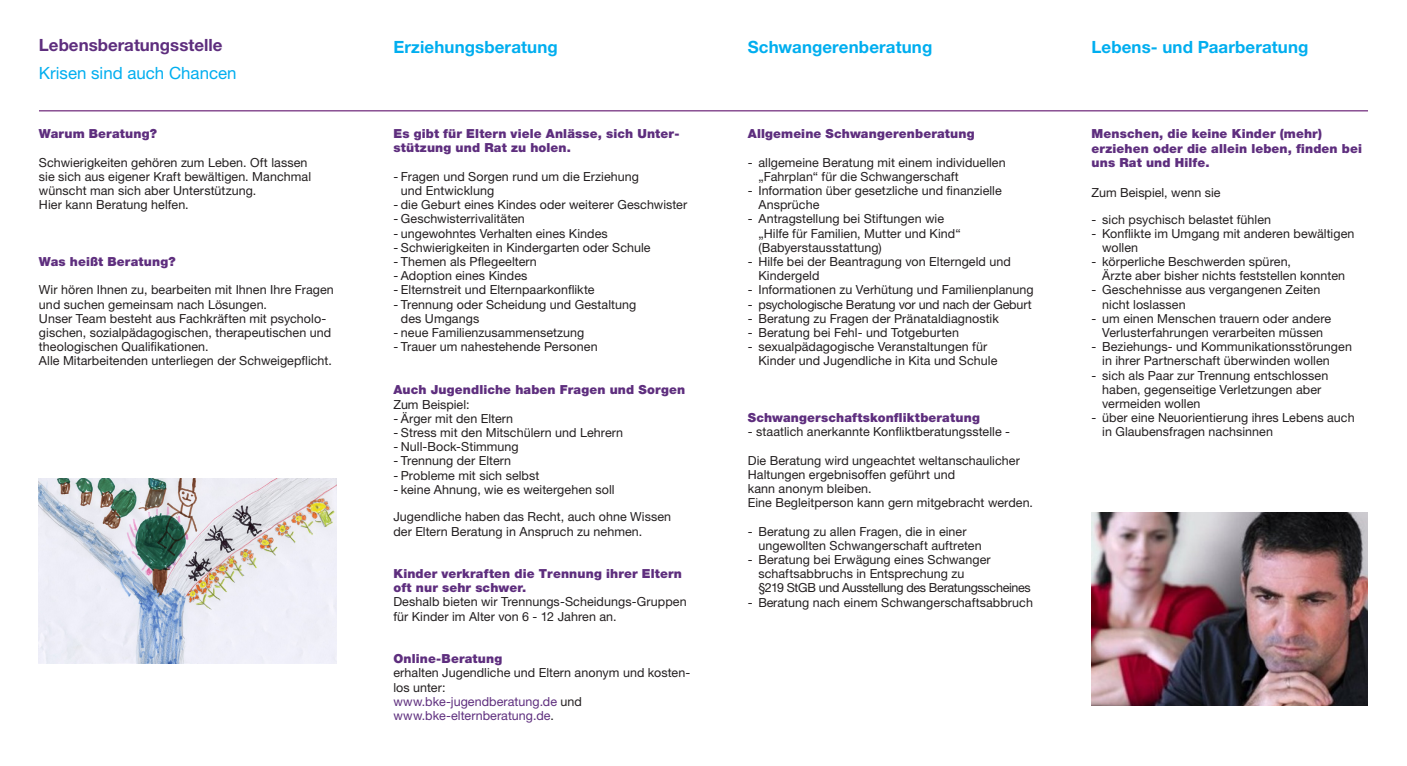
<style>
.page{position:relative;width:1407px;height:766px;background:#fff}
.page>*{position:absolute;margin:0;border:0;box-sizing:border-box;transform-origin:0 0}
.t1{font:700 16.88px "Helvetica Neue LT Std";letter-spacing:.005em;color:#00aeef}
.t2{font:700 16.88px "Helvetica Neue LT Std";color:#5e2e7e}
.t3{font:16.88px "Helvetica Neue LT Std";color:#00aeef}
.t4{font:12.5px/14.1px "Helvetica Neue LT Std";letter-spacing:.005em;color:#231f20}
.t5{font:900 12.5px/14.1px "Helvetica Neue LT Std";letter-spacing:.01em;color:#5e2e7e}
.t6{font:12.5px "Helvetica Neue LT Std";letter-spacing:-.015em;color:#231f20}
.s1{color:#5e2e7e}
</style>
<div class="page">
<img style="left:39px;top:478px;width:298px;height:185px">
<img style="left:1091px;top:512px;width:276px;height:193px">
<hr style="left:39px;top:110px;width:1329px;height:1px;background:#712c7d">
<h1 class="t2" style="left:39px;top:35px;width:185px">Lebensberatungsstelle</h1>
<h1 class="t3" style="left:39px;top:63px;width:199px">Krisen sind auch Chancen</h1>
<p class="t5" style="left:39px;top:127px;width:119px">Warum Beratung?</p>
<p class="t4" style="left:39px;top:155px;width:274px">Schwierigkeiten gehören zum Leben. Oft lassen sie sich aus eigener Kraft bewältigen. Manchmal wünscht man sich aber Unterstützung.<br>Hier kann Beratung helfen.</p>
<p class="t5" style="left:39px;top:254px;width:138px">Was heißt Beratung?</p>
<p class="t4" style="left:39px;top:282px;width:296px">Wir hören Ihnen zu, bearbeiten mit Ihnen Ihre Fragen und suchen gemeinsam nach Lösungen.<br>Unser Team besteht aus Fachkräften mit psycholo&shy;gischen, sozialpädagogischen, therapeutischen und theologischen Qualifikationen.<br>Alle Mitarbeitenden unterliegen der Schweigepflicht.</p>
<h1 class="t1" style="left:393px;top:37px;width:166px">Erziehungsberatung</h1>
<h1 class="t1" style="left:748px;top:37px;width:186px">Schwangerenberatung</h1>
<h1 class="t1" style="left:1091px;top:37px;width:218px">Lebens- und Paarberatung</h1>
<p class="t5" style="left:393px;top:127px;width:287px">Es gibt für Eltern viele Anlässe, sich Unter&shy;stützung und Rat zu holen.</p>
<p class="t4" style="left:401px;top:169px;width:240px;text-indent:-8px">- Fragen und Sorgen rund um die Erziehung und Entwicklung</p>
<p class="t4" style="left:393px;top:197px;width:295px">- die Geburt eines Kindes oder weiterer Geschwister</p>
<p class="t4" style="left:393px;top:212px;width:133px">- Geschwisterrivalitäten</p>
<p class="t4" style="left:393px;top:226px;width:216px">- ungewohntes Verhalten eines Kindes</p>
<p class="t4" style="left:393px;top:240px;width:259px">- Schwierigkeiten in Kindergarten oder Schule</p>
<p class="t4" style="left:393px;top:254px;width:145px">- Themen als Pflegeeltern</p>
<p class="t4" style="left:393px;top:268px;width:136px">- Adoption eines Kindes</p>
<p class="t4" style="left:393px;top:282px;width:203px">- Elternstreit und Elternpaarkonflikte</p>
<p class="t4" style="left:401px;top:297px;width:237px;text-indent:-8px">- Trennung oder Scheidung und Gestaltung des Umgangs</p>
<p class="t4" style="left:393px;top:325px;width:192px">- neue Familienzusammensetzung</p>
<p class="t4" style="left:393px;top:339px;width:206px">- Trauer um nahestehende Personen</p>
<p class="t5" style="left:393px;top:382px;width:293px">Auch Jugendliche haben Fragen und Sorgen</p>
<p class="t4" style="left:393px;top:397px;width:78px">Zum Beispiel:</p>
<p class="t4" style="left:393px;top:411px;width:121px">- Ärger mit den Eltern</p>
<p class="t4" style="left:393px;top:425px;width:231px">- Stress mit den Mitschülern und Lehrern</p>
<p class="t4" style="left:393px;top:439px;width:127px">- Null-Bock-Stimmung</p>
<p class="t4" style="left:393px;top:453px;width:119px">- Trennung der Eltern</p>
<p class="t4" style="left:393px;top:468px;width:147px">- Probleme mit sich selbst</p>
<p class="t4" style="left:393px;top:482px;width:223px">- keine Ahnung, wie es weitergehen soll</p>
<p class="t4" style="left:393px;top:509px;width:279px">Jugendliche haben das Recht, auch ohne Wissen der Eltern Beratung in Anspruch zu nehmen.</p>
<p class="t5" style="left:393px;top:566px;width:290px">Kinder verkraften die Trennung ihrer Eltern oft nur sehr schwer.</p>
<p class="t4" style="left:393px;top:594px;width:295px">Deshalb bieten wir Trennungs-Scheidungs-Gruppen für Kinder im Alter von 6 - 12 Jahren an.</p>
<p class="t5" style="left:393px;top:651px;width:110px">Online-Beratung</p>
<p class="t4" style="left:393px;top:665px;width:298px">erhalten Jugendliche und Eltern anonym und kosten&shy;los unter:<br><span class="s1">www.bke-jugendberatung.de</span> und <span class="s1">www.bke-elternberatung.de</span>.</p>
<p class="t5" style="left:748px;top:127px;width:228px">Allgemeine Schwangerenberatung</p>
<p class="t4" style="left:758px;top:155px;width:249px;text-indent:-11px">- allgemeine Beratung mit einem individuellen „Fahrplan“ für die Schwangerschaft</p>
<p class="t4" style="left:758px;top:183px;width:245px;text-indent:-11px">- Information über gesetzliche und finanzielle<br>Ansprüche</p>
<p class="t4" style="left:758px;top:212px;width:204px;text-indent:-11px">- Antragstellung bei Stiftungen wie „Hilfe für Familien, Mutter und Kind“ (Babyerstausstattung)</p>
<p class="t4" style="left:758px;top:254px;width:254px;text-indent:-11px">- Hilfe bei der Beantragung von Elterngeld und<br>Kindergeld</p>
<p class="t4" style="left:748px;top:282px;width:287px">- Informationen zu Verhütung und Familienplanung</p>
<p class="t6" style="left:748px;top:296px;width:285px">- psychologische Beratung vor und nach der Geburt</p>
<p class="t4" style="left:748px;top:311px;width:252px">- Beratung zu Fragen der Pränataldiagnostik</p>
<p class="t4" style="left:748px;top:325px;width:213px">- Beratung bei Fehl- und Totgeburten</p>
<p class="t4" style="left:758px;top:339px;width:240px;text-indent:-11px">- sexualpädagogische Veranstaltungen für<br>Kinder und Jugendliche in Kita und Schule</p>
<p class="t5" style="left:748px;top:410px;width:234px">Schwangerschaftskonfliktberatung</p>
<p class="t4" style="left:748px;top:424px;width:264px">- staatlich anerkannte Konfliktberatungsstelle -</p>
<p class="t4" style="left:748px;top:453px;width:287px">Die Beratung wird ungeachtet weltanschaulicher Haltungen ergebnisoffen geführt und<br>kann anonym bleiben.<br>Eine Begleitperson kann gern mitgebracht werden.</p>
<p class="t4" style="left:758px;top:523px;width:225px;text-indent:-11px">- Beratung zu allen Fragen, die in einer ungewollten Schwangerschaft auftreten</p>
<p class="t4" style="left:758px;top:552px;width:274px;text-indent:-11px">- Beratung bei Erwägung eines Schwanger schaftsabbruchs in Entsprechung zu<br>§219 StGB und Ausstellung des Beratungsscheines</p>
<p class="t4" style="left:748px;top:594px;width:287px">- Beratung nach einem Schwangerschaftsabbruch</p>
<p class="t5" style="left:1091px;top:127px;width:272px">Menschen, die keine Kinder (mehr) erziehen oder die allein leben, finden bei uns Rat und Hilfe.</p>
<p class="t4" style="left:1091px;top:185px;width:130px">Zum Beispiel, wenn sie</p>
<p class="t4" style="left:1091px;top:212px;width:181px">- sich psychisch belastet fühlen</p>
<p class="t4" style="left:1102px;top:226px;width:254px;text-indent:-11px">- Konflikte im Umgang mit anderen bewältigen wollen</p>
<p class="t4" style="left:1102px;top:254px;width:244px;text-indent:-11px">- körperliche Beschwerden spüren,<br>Ärzte aber bisher nichts feststellen konnten</p>
<p class="t4" style="left:1102px;top:283px;width:220px;text-indent:-11px">- Geschehnisse aus vergangenen Zeiten nicht loslassen</p>
<p class="t4" style="left:1091px;top:311px;width:241px;text-align:center">- um einen Menschen trauern oder andere<br>Verlusterfahrungen verarbeiten müssen</p>
<p class="t4" style="left:1102px;top:339px;width:251px;text-indent:-11px">- Beziehungs- und Kommunikationsstörungen in ihrer Partnerschaft überwinden wollen</p>
<p class="t4" style="left:1102px;top:368px;width:228px;text-indent:-11px">- sich als Paar zur Trennung entschlossen haben, gegenseitige Verletzungen aber vermeiden wollen</p>
<p class="t4" style="left:1102px;top:410px;width:254px;text-indent:-11px">- über eine Neuorientierung ihres Lebens auch in Glaubensfragen nachsinnen</p>
</div>
